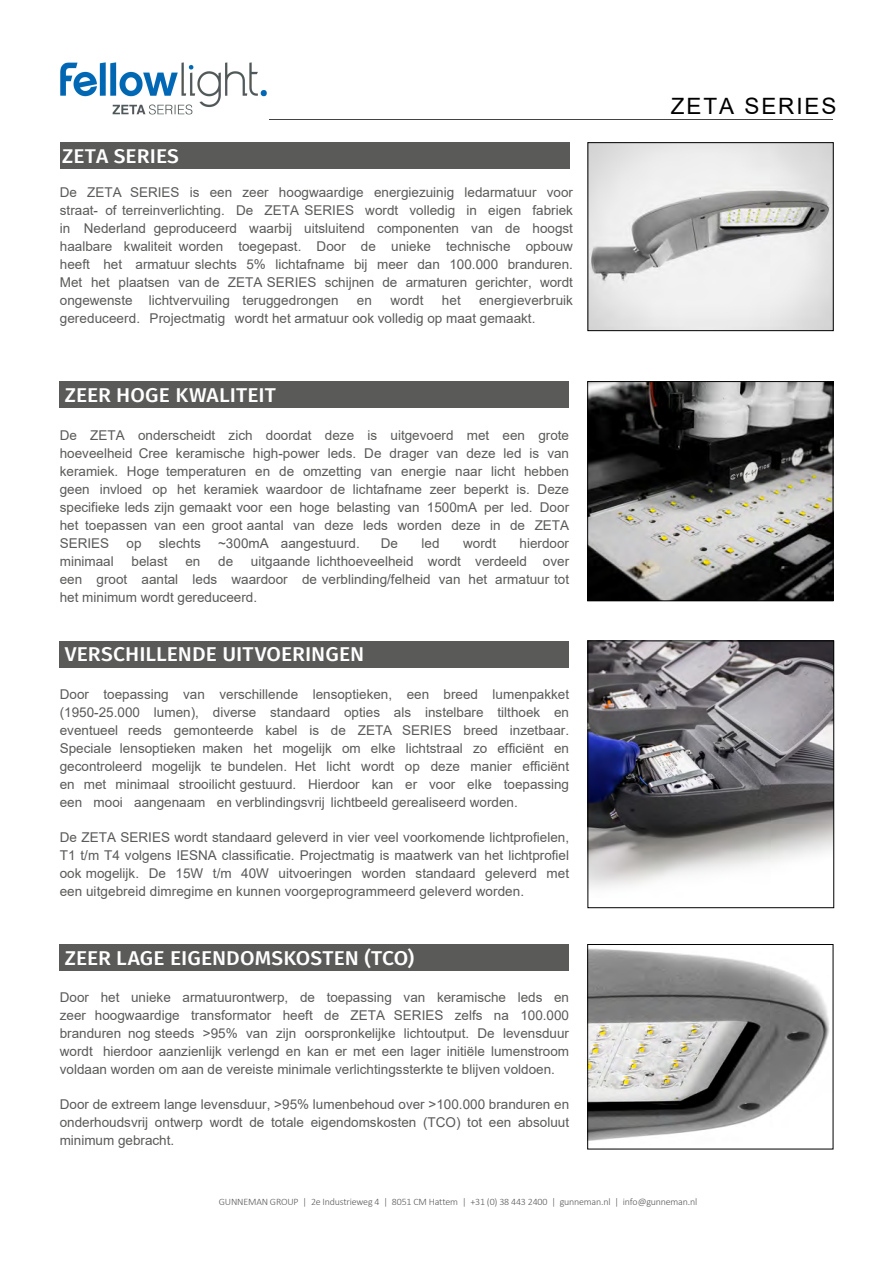
<style>
.page{position:relative;width:893px;height:1263px;background:#fff}
.page>*{position:absolute;margin:0;border:0;box-sizing:border-box;transform-origin:0 0}
.t1{font:22.5px "Arial";letter-spacing:.085em;color:#000}
.t2{font:500 19.95px "Fira Sans";letter-spacing:.005em;color:#fff;scale:1.05 1}
.t3{font:13.5px/18px "Arial";color:#5a5a59;text-align:justify}
.t4{font:300 9.9px "Calibri";letter-spacing:-.02em;color:#5a5a5d}
.s1{font-style:inherit}
</style>
<div class="page">
<div style="left:60px;top:142px;width:509px;height:27px;background:#5a5a59"></div>
<div style="left:59px;top:381px;width:510px;height:27px;background:#5a5a59"></div>
<div style="left:59px;top:641px;width:510px;height:26px;background:#5a5a59"></div>
<div style="left:59px;top:944px;width:510px;height:27px;background:#5a5a59"></div>
<img style="left:590px;top:144px;width:241px;height:185px">
<div style="left:588px;top:142px;width:245px;height:189px;border:1px solid #000"></div>
<img style="left:589px;top:383px;width:242px;height:216px">
<div style="left:587px;top:381px;width:246px;height:220px;border:1px solid #000"></div>
<img style="left:590px;top:643px;width:242px;height:245px">
<div style="left:588px;top:641px;width:246px;height:267px;border:1px solid #000"></div>
<img style="left:589px;top:948px;width:241px;height:193px">
<div style="left:587px;top:944px;width:246px;height:205px;border:1px solid #000"></div>
<hr style="left:269px;top:119px;width:564px;height:1px;background:#434342">
<img style="left:60px;top:62px;width:207px;height:52px">
<h2 class="t2" style="left:62px;top:140px;width:113px">ZETA SERIES</h2>
<p class="t3" style="left:60px;top:183px;width:515px">De <span class="s1">ZETA SERIES</span> is een zeer hoogwaardige energiezuinig ledarmatuur voor straat- of terreinverlichting. De <span class="s1">ZETA SERIES</span> wordt volledig in eigen fabriek in Nederland geproduceerd waarbij uitsluitend componenten van de hoogst haalbare kwaliteit worden toegepast. Door de unieke technische opbouw heeft het armatuur slechts 5% lichtafname bij meer dan 100.000 branduren.<br>Met het plaatsen van de <span class="s1">ZETA SERIES</span> schijnen de armaturen gerichter, wordt ongewenste lichtvervuiling teruggedrongen</p>
<p class="t3" style="left:60px;top:291px;width:515px;text-indent:419px">energieverbruik gereduceerd. Projectmatig wordt het armatuur ook volledig op maat gemaakt.</p>
<p class="t3" style="left:357px;top:291px;width:17px">en</p>
<p class="t3" style="left:390px;top:291px;width:35px">wordt</p>
<p class="t3" style="left:442px;top:291px;width:20px">het</p>
<h2 class="t2" style="left:65px;top:381px;width:202px">ZEER HOGE KWALITEIT</h2>
<p class="t3" style="left:60px;top:427px;width:511px">De <span class="s1">ZETA</span> onderscheidt zich doordat deze is uitgevoerd met een grote hoeveelheid Cree keramische high-power leds. De drager van deze led is van keramiek. Hoge temperaturen en de omzetting van energie naar licht hebben geen invloed op het keramiek waardoor de lichtafname zeer beperkt is. Deze specifieke leds zijn gemaakt voor een hoge belasting van 1500mA per led. Door het toepassen van een groot aantal van deze leds worden deze in de ZETA SERIES</p>
<p class="t3" style="left:127px;top:535px;width:17px">op</p>
<p class="t3" style="left:159px;top:535px;width:44px">slechts</p>
<p class="t3" style="left:218px;top:535px;width:143px">~300mA aangestuurd.</p>
<p class="t3" style="left:381px;top:535px;width:19px">De</p>
<p class="t3" style="left:422px;top:535px;width:20px">led</p>
<p class="t3" style="left:463px;top:535px;width:35px">wordt</p>
<p class="t3" style="left:520px;top:535px;width:51px">hierdoor</p>
<p class="t3" style="left:60px;top:553px;width:511px;text-indent:191px">uitgaande lichthoeveelheid wordt verdeeld over een groot aantal leds waardoor de verblinding/felheid van het armatuur tot het minimum wordt gereduceerd.</p>
<p class="t3" style="left:60px;top:553px;width:55px">minimaal</p>
<p class="t3" style="left:132px;top:553px;width:38px">belast</p>
<p class="t3" style="left:185px;top:553px;width:17px">en</p>
<p class="t3" style="left:218px;top:553px;width:17px">de</p>
<h2 class="t2" style="left:65px;top:640px;width:287px">VERSCHILLENDE UITVOERINGEN</h2>
<p class="t3" style="left:60px;top:685px;width:511px">Door toepassing van verschillende lensoptieken, een breed lumenpakket (1950-25.000 lumen), diverse standaard opties als instelbare tilthoek en eventueel reeds gemonteerde kabel is de <span class="s1">ZETA SERIES</span> breed inzetbaar.<br>Speciale lensoptieken maken het mogelijk om elke lichtstraal zo efficiënt en gecontroleerd mogelijk te bundelen. Het licht wordt op deze manier efficiënt en met minimaal strooilicht gestuurd. Hierdoor kan er voor elke toepassing een mooi aangenaam en verblindingsvrij lichtbeeld gerealiseerd worden.</p>
<p class="t3" style="left:60px;top:828px;width:511px">De <span class="s1">ZETA SERIES</span> wordt standaard geleverd in vier veel voorkomende lichtprofielen, T1 t/m T4 volgens IESNA classificatie. Projectmatig is maatwerk van het lichtprofiel ook mogelijk. De 15W t/m 40W uitvoeringen worden standaard geleverd met een uitgebreid dimregime en kunnen voorgeprogrammeerd geleverd worden.</p>
<h2 class="t2" style="left:65px;top:944px;width:334px">ZEER LAGE EIGENDOMSKOSTEN (TCO)</h2>
<p class="t3" style="left:60px;top:988px;width:511px">Door het unieke armatuurontwerp, de toepassing van keramische leds en zeer hoogwaardige transformator heeft de <span class="s1">ZETA SERIES</span> zelfs na 100.000 branduren nog steeds &gt;95% van zijn oorspronkelijke lichtoutput. De levensduur wordt hierdoor aanzienlijk verlengd en kan er met een lager initiële lumenstroom voldaan worden om aan de vereiste minimale verlichtingssterkte te blijven voldoen.</p>
<p class="t3" style="left:60px;top:1095px;width:511px">Door de extreem lange levensduur, &gt;95% lumenbehoud over &gt;100.000 branduren en onderhoudsvrij ontwerp wordt de totale eigendomskosten (TCO) tot een absoluut minimum gebracht.</p>
<h1 class="t1" style="left:671px;top:90px;width:167px">ZETA SERIES</h1>
<p class="t4" style="left:219px;top:1196px;width:480px">GUNNEMAN GROUP | 2e Industrieweg 4 | 8051 CM Hattem | +31 (0) 38 443 2400 | gunneman.nl | info@gunneman.nl</p>
</div>
